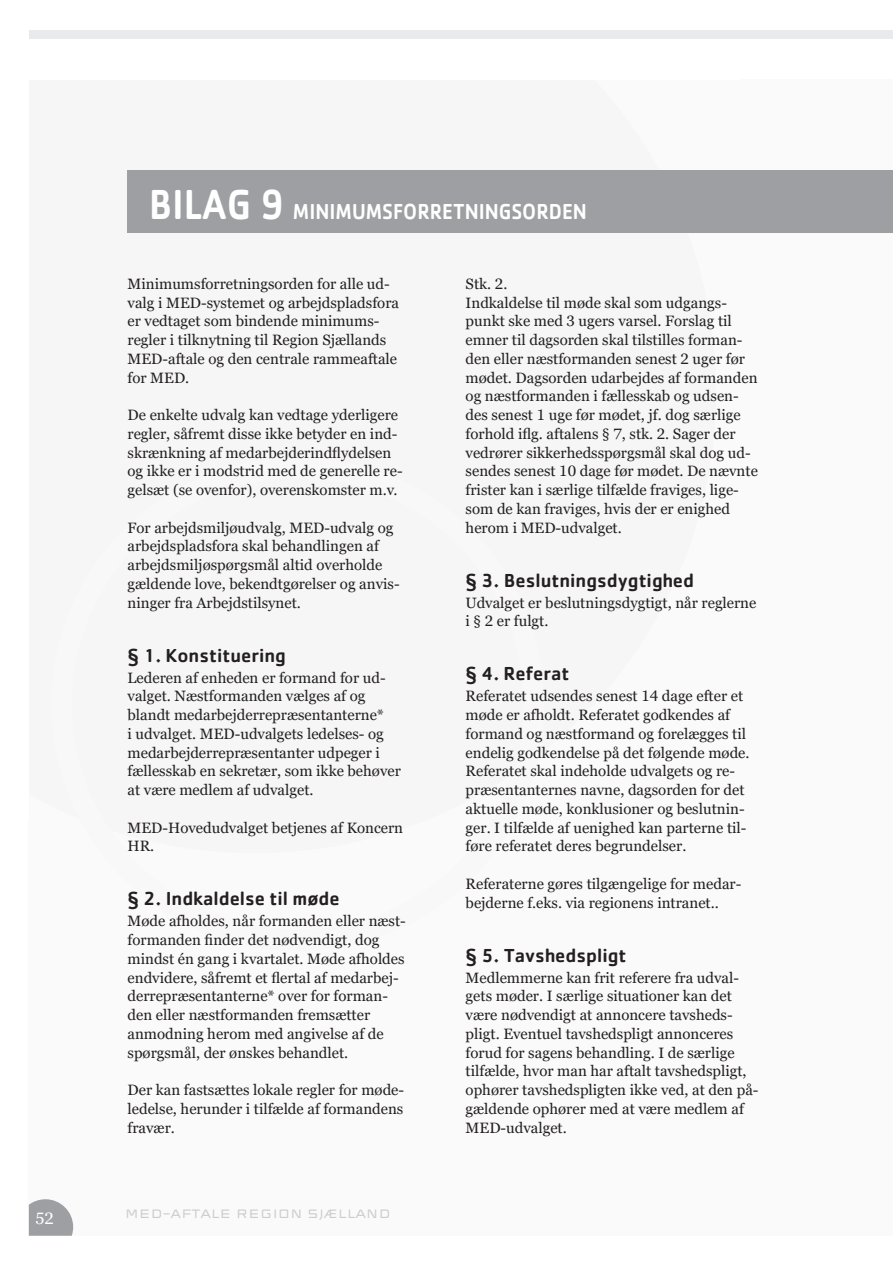
<style>
.page{position:relative;width:893px;height:1263px;background:#fff}
.page>*{position:absolute;margin:0;border:0;box-sizing:border-box;transform-origin:0 0}
.t1{font:500 22.5px "Cachet Std";color:#fff;scale:.9 1}
.t2{font:500 19.5px "Cachet Std";color:#231f20}
.t3{font:16.5px "Georgia Pro";color:#fff}
.t4{font:15px/18.8px "Georgia Pro";color:#231f20}
.t5{font:12px "REGIONSJAELLANDLUKKET";letter-spacing:-.02em;color:#cccdcf}
.s1{font-size:43.5px}
</style>
<div class="page">
<div style="left:29px;top:79px;width:864px;height:1157px;background:#fafafa"></div>
<div style="left:29px;top:30px;width:864px;height:8px;background:#e9eaeb"></div>
<svg style="left:29px;top:1199px;width:44px;height:37px"></svg>
<div style="left:51px;top:457px;width:493px;height:494px;border:21px solid #f8f8f9;border-radius:50%"></div>
<div style="left:128px;top:170px;width:765px;height:62px;background:#9d9fa2"></div>
<p class="t3" style="left:35px;top:1209px;width:20px">52</p>
<h1 class="t1" style="left:149px;top:198px;width:488px"><span class="s1">BILAG 9</span> MINIMUMSFORRETNINGSORDEN</h1>
<p class="t4" style="left:128px;top:275px;width:273px">Minimumsforretningsorden for alle ud&shy;valg i MED-systemet og arbejdspladsfora er vedtaget som bindende minimums&shy;regler i tilknytning til Region Sjællands MED-aftale og den centrale rammeaftale for MED.</p>
<p class="t4" style="left:128px;top:406px;width:277px">De enkelte udvalg kan vedtage yderligere regler, såfremt disse ikke betyder en ind&shy;skrænkning af medarbejderindflydelsen og ikke er i modstrid med de generelle re&shy;gelsæt (se ovenfor), overenskomster m.v.</p>
<p class="t4" style="left:128px;top:519px;width:274px">For arbejdsmiljøudvalg, MED-udvalg og arbejdspladsfora skal behandlingen af arbejdsmiljøspørgsmål altid overholde gældende love, bekendtgørelser og anvis&shy;ninger fra Arbejdstilsynet.</p>
<h2 class="t2" style="left:128px;top:643px;width:160px">§ 1. Konstituering</h2>
<p class="t4" style="left:128px;top:669px;width:275px">Lederen af enheden er formand for ud&shy;valget. Næstformanden vælges af og blandt medarbejderrepræsentanterne*<br>i udvalget. MED-udvalgets ledelses- og medarbejderrepræsentanter udpeger i fællesskab en sekretær, som ikke behøver at være medlem af udvalget.</p>
<p class="t4" style="left:128px;top:819px;width:277px">MED-Hovedudvalget betjenes af Koncern<br>HR.</p>
<h2 class="t2" style="left:128px;top:887px;width:214px">§ 2. Indkaldelse til møde</h2>
<p class="t4" style="left:128px;top:912px;width:280px">Møde afholdes, når formanden eller næst&shy;formanden finder det nødvendigt, dog mindst én gang i kvartalet. Møde afholdes endvidere, såfremt et flertal af medarbej&shy;derrepræsentanterne* over for forman&shy;den eller næstformanden fremsætter anmodning herom med angivelse af de spørgsmål, der ønskes behandlet.</p>
<p class="t4" style="left:128px;top:1081px;width:278px;text-align:justify">Der kan fastsættes lokale regler for møde&shy;ledelse, herunder i tilfælde af formandens fravær.</p>
<p class="t5" style="left:125px;top:1206px;width:268px">MED-AFTALE REGION SJÆLLAND</p>
<p class="t4" style="left:466px;top:275px;width:294px">Stk. 2.<br>Indkaldelse til møde skal som udgangs&shy;punkt ske med 3 ugers varsel. Forslag til emner til dagsorden skal tilstilles forman&shy;den eller næstformanden senest 2 uger før mødet. Dagsorden udarbejdes af formanden og næstformanden i fællesskab og udsen&shy;des senest 1 uge før mødet, jf. dog særlige forhold iflg. aftalens § 7, stk. 2. Sager der vedrører sikkerhedsspørgsmål skal dog ud&shy;sendes senest 10 dage før mødet. De nævnte frister kan i særlige tilfælde fraviges, lige&shy;som de kan fraviges, hvis der er enighed herom i MED-udvalget.</p>
<h2 class="t2" style="left:466px;top:568px;width:230px">§ 3. Beslutningsdygtighed</h2>
<p class="t4" style="left:466px;top:594px;width:292px">Udvalget er beslutningsdygtigt, når reglerne i § 2 er fulgt.</p>
<h2 class="t2" style="left:466px;top:662px;width:105px">§ 4. Referat</h2>
<p class="t4" style="left:466px;top:687px;width:285px">Referatet udsendes senest 14 dage efter et møde er afholdt. Referatet godkendes af formand og næstformand og forelægges til endelig godkendelse på det følgende møde.<br>Referatet skal indeholde udvalgets og re&shy;præsentanternes navne, dagsorden for det aktuelle møde, konklusioner og beslutnin&shy;ger. I tilfælde af uenighed kan parterne til&shy;føre referatet deres begrundelser.</p>
<p class="t4" style="left:466px;top:875px;width:277px">Referaterne gøres tilgængelige for medar&shy;bejderne f.eks. via regionens intranet..</p>
<h2 class="t2" style="left:466px;top:943px;width:162px">§ 5. Tavshedspligt</h2>
<p class="t4" style="left:466px;top:969px;width:294px">Medlemmerne kan frit referere fra udval&shy;gets møder. I særlige situationer kan det være nødvendigt at annoncere tavsheds&shy;pligt. Eventuel tavshedspligt annonceres forud for sagens behandling. I de særlige tilfælde, hvor man har aftalt tavshedspligt, ophører tavshedspligten ikke ved, at den på&shy;gældende ophører med at være medlem af MED-udvalget.</p>
</div>
